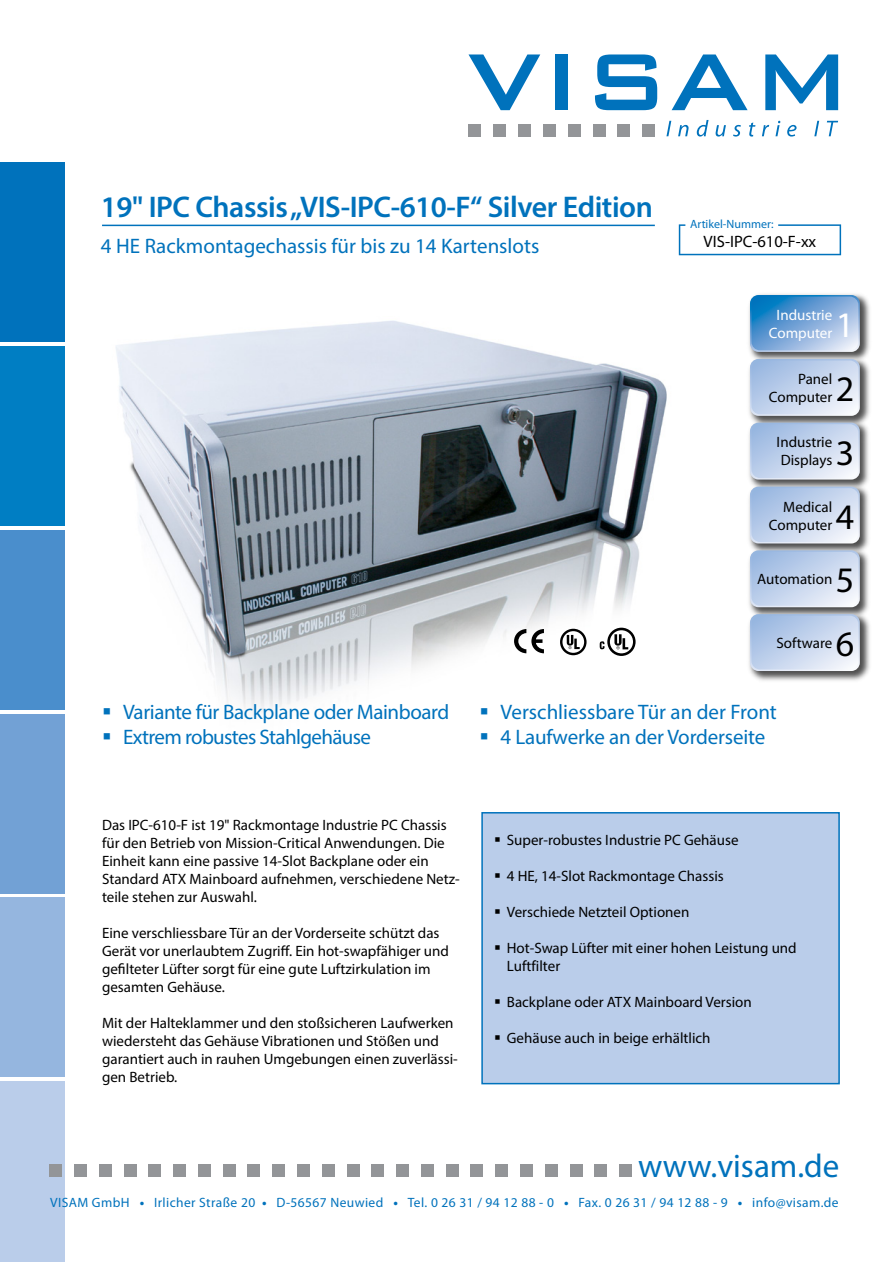
<style>
.page{position:relative;width:893px;height:1263px;background:#fff}
.page>*{position:absolute;margin:0;border:0;box-sizing:border-box;transform-origin:0 0}
.t1{font:36px "Myriad Pro";color:#000}
.t2{font:36px "Myriad Pro";color:#fff}
.t3{font:33px "Myriad Pro";color:#0072bc}
.t4{font:600 30px "Myriad Pro";letter-spacing:-.015em;color:#0072bc}
.t5{font:21px "Myriad Pro";letter-spacing:-.005em;color:#0072bc}
.t6{font:21px "Myriad Pro";letter-spacing:-.03em;color:#0072bc}
.t7{font:16.5px "Myriad Pro";color:#000}
.t8{font:15px/18px "Myriad Pro";color:#000}
.t9{font:15px/18px "Myriad Pro";color:#fff;text-align:center}
.t10{font:13.5px "Myriad Pro";letter-spacing:.03em;color:#0072bc}
.t11{font:12px "Myriad Pro";color:#0072bc}
.s1{font-weight:700}
</style>
<div class="page">
<div style="left:0;top:1081px;width:65px;height:181px;background:#bacdea"></div>
<div style="left:0;top:162px;width:65px;height:180px;background:#0072bc"></div>
<div style="left:0;top:346px;width:65px;height:180px;background:#007ec3"></div>
<div style="left:0;top:530px;width:65px;height:180px;background:#4a8ecc"></div>
<div style="left:0;top:714px;width:65px;height:179px;background:#72a1d5"></div>
<div style="left:0;top:897px;width:65px;height:180px;background:#95b6df"></div>
<div style="left:124px;top:1165px;width:12px;height:12px;background:#939598"></div>
<div style="left:149px;top:1165px;width:12px;height:12px;background:#939598"></div>
<div style="left:173px;top:1165px;width:13px;height:12px;background:#939598"></div>
<div style="left:198px;top:1165px;width:13px;height:12px;background:#939598"></div>
<div style="left:223px;top:1165px;width:12px;height:12px;background:#939598"></div>
<div style="left:248px;top:1165px;width:12px;height:12px;background:#939598"></div>
<div style="left:272px;top:1165px;width:13px;height:12px;background:#939598"></div>
<div style="left:50px;top:1164px;width:12px;height:13px;background:#939598"></div>
<div style="left:74px;top:1164px;width:13px;height:13px;background:#939598"></div>
<div style="left:99px;top:1164px;width:12px;height:13px;background:#939598"></div>
<div style="left:421px;top:1165px;width:13px;height:12px;background:#939598"></div>
<div style="left:446px;top:1165px;width:12px;height:12px;background:#939598"></div>
<div style="left:471px;top:1165px;width:12px;height:12px;background:#939598"></div>
<div style="left:495px;top:1165px;width:13px;height:12px;background:#939598"></div>
<div style="left:520px;top:1165px;width:13px;height:12px;background:#939598"></div>
<div style="left:545px;top:1165px;width:12px;height:12px;background:#939598"></div>
<div style="left:570px;top:1165px;width:12px;height:12px;background:#939598"></div>
<div style="left:297px;top:1164px;width:13px;height:13px;background:#939598"></div>
<div style="left:322px;top:1164px;width:12px;height:13px;background:#939598"></div>
<div style="left:347px;top:1164px;width:12px;height:13px;background:#939598"></div>
<div style="left:372px;top:1164px;width:12px;height:13px;background:#939598"></div>
<div style="left:396px;top:1164px;width:13px;height:13px;background:#939598"></div>
<div style="left:595px;top:1164px;width:12px;height:13px;background:#939598"></div>
<div style="left:619px;top:1164px;width:13px;height:13px;background:#939598"></div>
<svg style="left:679px;top:224px;width:162px;height:31px"></svg>
<img style="left:749px;top:294px;width:121px;height:61px">
<svg style="left:750px;top:295px;width:110px;height:57px;background:#76a8d7"></svg>
<img style="left:749px;top:355px;width:121px;height:64px">
<svg style="left:750px;top:359px;width:110px;height:57px;background:#c5d4ec"></svg>
<img style="left:749px;top:419px;width:120px;height:64px">
<svg style="left:750px;top:423px;width:110px;height:57px;background:#c4d3eb"></svg>
<img style="left:749px;top:483px;width:120px;height:63px">
<svg style="left:750px;top:487px;width:110px;height:56px;background:#c5d4ec"></svg>
<img style="left:749px;top:546px;width:120px;height:64px">
<svg style="left:750px;top:550px;width:110px;height:57px;background:#c5d4ec"></svg>
<img style="left:749px;top:610px;width:121px;height:71px">
<svg style="left:750px;top:614px;width:110px;height:57px;background:#c5d4ec"></svg>
<svg style="left:468px;top:54px;width:72px;height:56px"></svg>
<div style="left:555px;top:54px;width:13px;height:56px;background:#0072bc"></div>
<svg style="left:595px;top:54px;width:62px;height:56px"></svg>
<svg style="left:672px;top:54px;width:76px;height:56px"></svg>
<svg style="left:765px;top:54px;width:73px;height:56px"></svg>
<div style="left:468px;top:124px;width:13px;height:12px;background:#939598"></div>
<div style="left:493px;top:124px;width:13px;height:12px;background:#939598"></div>
<div style="left:518px;top:124px;width:13px;height:12px;background:#939598"></div>
<div style="left:543px;top:124px;width:12px;height:12px;background:#939598"></div>
<div style="left:568px;top:124px;width:12px;height:12px;background:#939598"></div>
<div style="left:593px;top:124px;width:12px;height:12px;background:#939598"></div>
<div style="left:618px;top:124px;width:12px;height:12px;background:#939598"></div>
<div style="left:642px;top:124px;width:13px;height:12px;background:#939598"></div>
<svg style="left:666px;top:121px;width:5px;height:15px"></svg>
<svg style="left:678px;top:125px;width:10px;height:11px"></svg>
<svg style="left:697px;top:120px;width:11px;height:17px"></svg>
<svg style="left:716px;top:125px;width:10px;height:12px"></svg>
<svg style="left:733px;top:125px;width:8px;height:12px"></svg>
<svg style="left:749px;top:122px;width:6px;height:15px"></svg>
<svg style="left:762px;top:125px;width:7px;height:11px"></svg>
<svg style="left:775px;top:121px;width:5px;height:15px"></svg>
<svg style="left:787px;top:125px;width:9px;height:12px"></svg>
<svg style="left:814px;top:121px;width:5px;height:15px"></svg>
<svg style="left:827px;top:121px;width:11px;height:15px"></svg>
<hr style="left:102px;top:225px;width:553px;height:1px;background:#0072bc">
<div style="left:481px;top:812px;width:359px;height:272px;background:#bacdea;border:2px solid #0072bc"></div>
<img style="left:116px;top:320px;width:551px;height:392px">
<svg style="left:514px;top:629px;width:30px;height:24px"></svg>
<svg style="left:560px;top:629px;width:27px;height:26px"></svg>
<svg style="left:562px;top:631px;width:22px;height:22px"></svg>
<svg style="left:567px;top:635px;width:13px;height:14px"></svg>
<svg style="left:607px;top:628px;width:29px;height:28px"></svg>
<svg style="left:610px;top:630px;width:23px;height:23px"></svg>
<svg style="left:614px;top:634px;width:14px;height:15px"></svg>
<svg style="left:600px;top:641px;width:4px;height:8px"></svg>
<p class="t4" style="left:101px;top:188px;width:553px">19" IPC Chassis „VIS-IPC-610-F“ Silver Edition</p>
<p class="t5" style="left:101px;top:233px;width:440px">4 HE Rackmontagechassis für bis zu 14 Kartenslots</p>
<p class="t11" style="left:690px;top:216px;width:85px">Artikel-Nummer:</p>
<p class="t7" style="left:704px;top:231px;width:114px">VIS-IPC-610-F-xx</p>
<p class="t9" style="left:769px;top:306px;width:65px">Industrie<br>Computer</p>
<p class="t8" style="left:769px;top:370px;width:65px;text-align:right">Panel<br>Computer</p>
<h1 class="t1" style="left:836px;top:367px;width:20px">2</h1>
<p class="t8" style="left:777px;top:433px;width:57px">Industrie<br>Displays</p>
<h1 class="t1" style="left:836px;top:430px;width:20px">3</h1>
<p class="t8" style="left:769px;top:497px;width:65px;text-align:right">Medical<br>Computer</p>
<h1 class="t1" style="left:836px;top:494px;width:20px">4</h1>
<h1 class="t2" style="left:836px;top:303px;width:20px">1</h1>
<p class="t8" style="left:757px;top:570px;width:77px">Automation</p>
<h1 class="t1" style="left:836px;top:558px;width:20px">5</h1>
<p class="t8" style="left:776px;top:634px;width:57px">Software</p>
<h1 class="t1" style="left:836px;top:622px;width:20px">6</h1>
<p class="t5" style="left:102px;top:699px;width:349px">▪ Variante für Backplane oder Mainboard</p>
<p class="t6" style="left:102px;top:724px;width:270px">▪ Extrem robustes Stahlgehäuse</p>
<p class="t5" style="left:479px;top:699px;width:299px">▪ Verschliessbare Tür an der Front</p>
<p class="t5" style="left:479px;top:724px;width:287px">▪ 4 Laufwerke an der Vorderseite</p>
<p class="t8" style="left:102px;top:815px;width:359px">Das IPC-610-F ist 19" Rackmontage Industrie PC Chassis für den Betrieb von Mission-Critical Anwendungen. Die Einheit kann eine passive 14-Slot Backplane oder ein Standard ATX Mainboard aufnehmen, verschiedene Netz&shy;teile stehen zur Auswahl.</p>
<p class="t8" style="left:102px;top:923px;width:348px">Eine verschliessbare Tür an der Vorderseite schützt das Gerät vor unerlaubtem Zugriff. Ein hot-swapfähiger und gefilteter Lüfter sorgt für eine gute Luftzirkulation im gesamten Gehäuse.</p>
<p class="t8" style="left:102px;top:1013px;width:357px">Mit der Halteklammer und den stoßsicheren Laufwerken wiedersteht das Gehäuse Vibrationen und Stößen und garantiert auch in rauhen Umgebungen einen zuverlässi&shy;gen Betrieb.</p>
<p class="t8" style="left:494px;top:831px;width:246px">▪ Super-robustes Industrie PC Gehäuse</p>
<p class="t8" style="left:494px;top:867px;width:231px">▪ 4 HE, 14-Slot Rackmontage Chassis</p>
<p class="t8" style="left:494px;top:903px;width:197px">▪ Verschiede Netzteil Optionen</p>
<p class="t8" style="left:507px;top:939px;width:291px;text-indent:-13px">▪ Hot-Swap Lüfter mit einer hohen Leistung und<br>Luftfilter</p>
<p class="t8" style="left:494px;top:993px;width:259px">▪ Backplane oder ATX Mainboard Version</p>
<p class="t8" style="left:494px;top:1029px;width:218px">▪ Gehäuse auch in beige erhältlich</p>
<h2 class="t3" style="left:638px;top:1145px;width:203px">www.visam.de</h2>
<p class="t10" style="left:50px;top:1194px;width:790px">VISAM GmbH <span class="s1">•</span> Irlicher Straße 20 <span class="s1">•</span> D-56567 Neuwied <span class="s1">•</span> Tel. 0 26 31 / 94 12 88 - 0 <span class="s1">•</span> Fax. 0 26 31 / 94 12 88 - 9 <span class="s1">•</span> info@visam.de</p>
</div>
